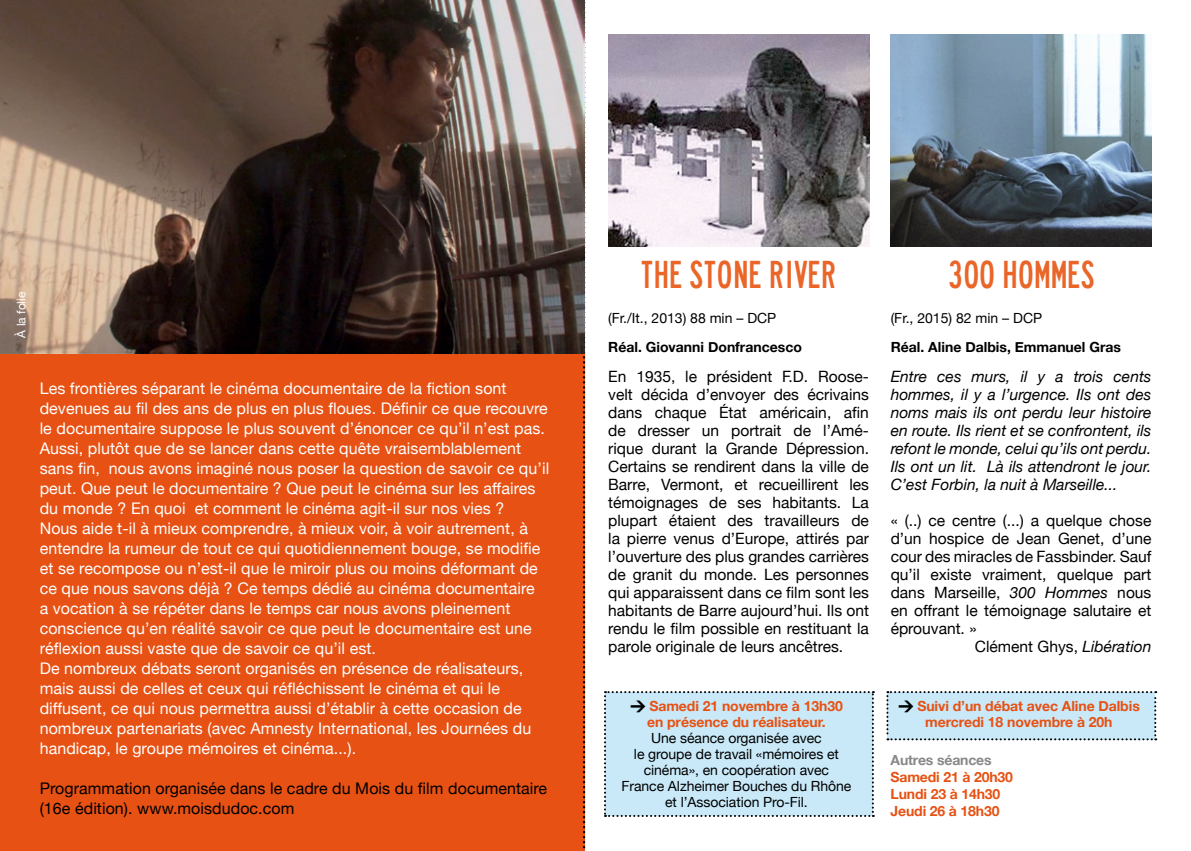
<style>
.page{position:relative;width:1191px;height:851px;background:#fff}
.page>*{position:absolute;margin:0;border:0;box-sizing:border-box;transform-origin:0 0}
.t1{font:36px "lanea";letter-spacing:-.005em;color:#ea6528}
.t2{font:16px/20px "Helvetica Neue";letter-spacing:.005em;color:#fff}
.t3{font:16px/20px "Helvetica Neue";letter-spacing:.005em;color:#000}
.t4{font:15.6px/18px "Helvetica Neue";color:#000;text-align:justify}
.t5{font:italic 15.6px/18px "Helvetica Neue";color:#000;text-align:justify}
.t6{font:14px/16px "Helvetica Neue";letter-spacing:-.005em;color:#000;text-align:center}
.t7{font:700 14px/17px "Helvetica Neue";letter-spacing:-.005em;color:#e75113;text-align:center}
.t8{font:700 14px "Helvetica Neue";color:#000}
.t9{font:700 14px "Helvetica Neue";letter-spacing:-.01em;color:#87888a}
.t10{font:12px "Helvetica Neue";color:#fff}
.s1{font-style:italic}
.s2{font-family:"DIN";font-weight:900;font-size:15.6px;color:#000}
</style>
<div class="page">
<div style="left:0;top:353px;width:584px;height:497px;background:#e75113"></div>
<svg style="left:583px;top:0;width:2px;height:851px"></svg>
<img style="left:608px;top:34px;width:261px;height:213px">
<img style="left:890px;top:34px;width:261px;height:212px">
<img style="left:0;top:0;width:584px;height:353px">
<div style="left:604px;top:691px;width:270px;height:125px;background:#c9e9f8"></div>
<svg style="left:886px;top:691px;width:270px;height:49px;background:#c4e2f0"></svg>
<p class="t10" style="left:14px;top:337px;width:47px;rotate:-90deg">À la folie</p>
<p class="t2" style="left:40px;top:378px;width:511px">Les frontières séparant le cinéma documentaire de la fiction sont devenues au fil des ans de plus en plus floues. Définir ce que recouvre le documentaire suppose le plus souvent d’énoncer ce qu’il n’est pas.<br>Aussi, plutôt que de se lancer dans cette quête vraisemblablement sans fin, nous avons imaginé nous poser la question de savoir ce qu’il peut. Que peut le documentaire ? Que peut le cinéma sur les affaires du monde ? En quoi et comment le cinéma agit-il sur nos vies ?<br>Nous aide t-il à mieux comprendre, à mieux voir, à voir autrement, à entendre la rumeur de tout ce qui quotidiennement bouge, se modifie et se recompose ou n’est-il que le miroir plus ou moins déformant de ce que nous savons déjà ? Ce temps dédié au cinéma documentaire<br>a vocation à se répéter dans le temps car nous avons pleinement conscience qu’en réalité savoir ce que peut le documentaire est une réflexion aussi vaste que de savoir ce qu’il est.<br>De nombreux débats seront organisés en présence de réalisateurs, mais aussi de celles et ceux qui réfléchissent le cinéma et qui le diffusent, ce qui nous permettra aussi d’établir à cette occasion de nombreux partenariats (avec Amnesty International, les Journées du handicap, le groupe mémoires et cinéma...).</p>
<p class="t3" style="left:40px;top:778px;width:509px">Programmation organisée dans le cadre du Mois du film documentaire (16e édition). www.moisdudoc.com</p>
<h1 class="t1" style="left:640px;top:252px;width:78px">THE STONE</h1>
<h1 class="t1" style="left:769px;top:252px;width:53px">RIVER</h1>
<h1 class="t1" style="left:947px;top:252px;width:71px">300 HOMMES</h1>
<p class="t6" style="left:608px;top:310px;width:170px">(Fr./It., 2013) 88 min – DCP</p>
<p class="t6" style="left:890px;top:310px;width:153px">(Fr., 2015) 82 min – DCP</p>
<p class="t8" style="left:608px;top:338px;width:195px">Réal. Giovanni Donfrancesco</p>
<p class="t4" style="left:608px;top:367px;width:262px">En 1935, le président F.D. Roose&shy;velt décida d’envoyer des écrivains dans chaque État américain, afin de dresser un portrait de l’Amé&shy;rique durant la Grande Dépression.<br>Certains se rendirent dans la ville de Barre, Vermont, et recueillirent les témoignages de ses habitants. La plupart étaient des travailleurs de la pierre venus d’Europe, attirés par l’ouverture des plus grandes carrières de granit du monde. Les personnes qui apparaissent dans ce film sont les habitants de Barre aujourd’hui. Ils ont rendu le film possible en restituant la parole originale de leurs ancêtres.</p>
<p class="t8" style="left:890px;top:338px;width:232px">Réal. Aline Dalbis, Emmanuel Gras</p>
<p class="t5" style="left:890px;top:367px;width:262px">Entre ces murs, il y a trois cents hommes, il y a l’urgence. Ils ont des noms mais ils ont perdu leur histoire en route. Ils rient et se confrontent, ils refont le monde, celui qu’ils ont perdu.<br>Ils ont un lit. Là ils attendront le jour.<br>C’est Forbin, la nuit à Marseille...</p>
<p class="t4" style="left:890px;top:511px;width:262px">« (..) ce centre (...) a quelque chose</p>
<p class="t4" style="left:890px;top:529px;width:262px">d’un hospice de Jean Genet, d’une</p>
<p class="t4" style="left:890px;top:547px;width:262px">cour des miracles de Fassbinder. Sauf</p>
<p class="t4" style="left:890px;top:565px;width:262px">qu’il existe vraiment, quelque part</p>
<p class="t4" style="left:890px;top:583px;width:262px">dans Marseille, <span class="s1">300 Hommes</span> nous</p>
<p class="t4" style="left:890px;top:601px;width:262px">en offrant le témoignage salutaire et</p>
<p class="t4" style="left:890px;top:619px;width:87px">éprouvant. »</p>
<p class="t4" style="left:974px;top:637px;width:178px">Clément Ghys, <span class="s1">Libération</span></p>
<p class="t7" style="left:630px;top:697px;width:214px;line-height:16px"><span class="s2">&gt;</span> Samedi 21 novembre à 13h30 en présence du réalisateur.</p>
<p class="t6" style="left:621px;top:729px;width:231px">Une séance organisée avec<br>le groupe de travail «mémoires et cinéma», en coopération avec<br>France Alzheimer Bouches du Rhône et l’Association Pro-Fil.</p>
<p class="t7" style="left:898px;top:697px;width:243px;line-height:16px"><span class="s2">&gt;</span> Suivi d’un débat avec Aline Dalbis mercredi 18 novembre à 20h</p>
<p class="t9" style="left:890px;top:751px;width:103px">Autres séances</p>
<p class="t7" style="left:890px;top:767px;width:124px;text-align:left">Samedi 21 à 20h30<br>Lundi 23 à 14h30<br>Jeudi 26 à 18h30</p>
</div>
